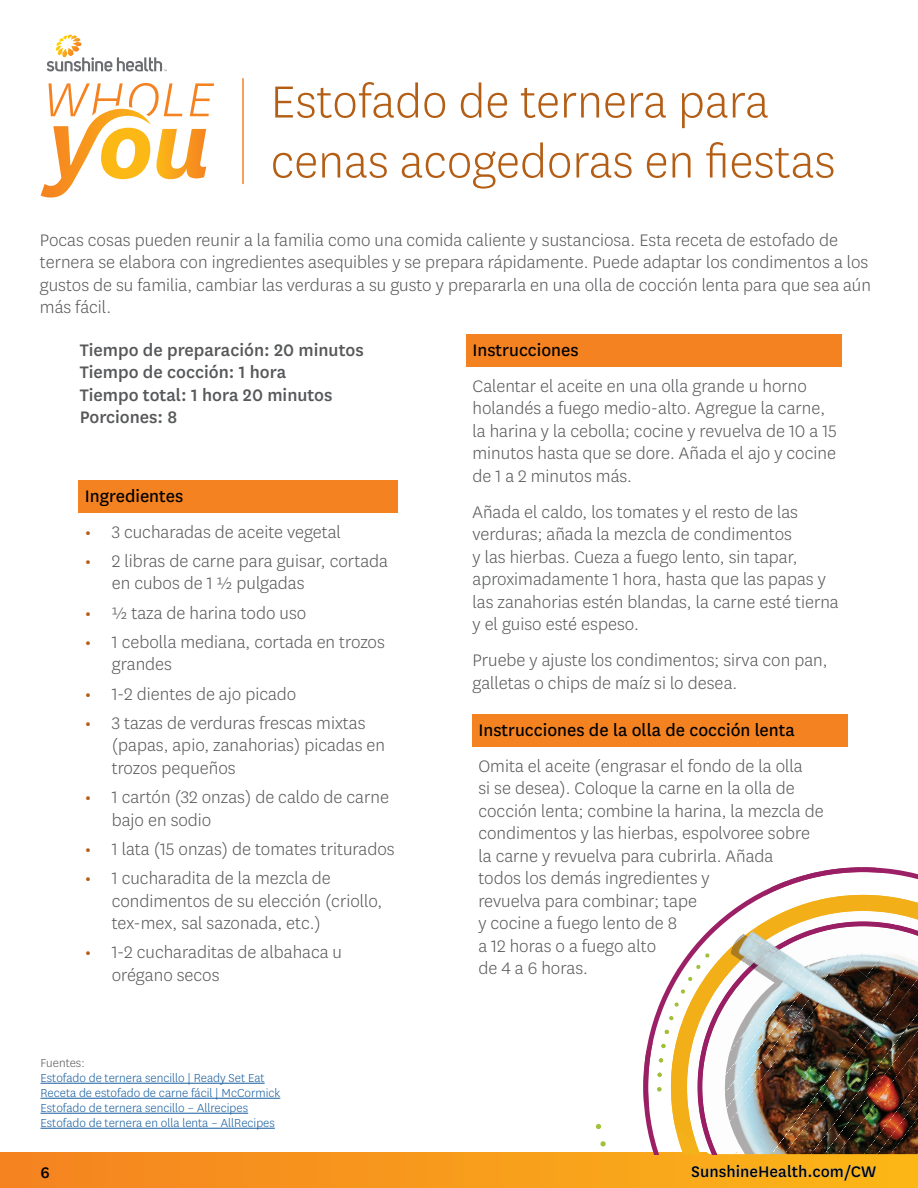
<style>
.page{position:relative;width:918px;height:1188px;background:#fff}
.page>*{position:absolute;margin:0;border:0;box-sizing:border-box;transform-origin:0 0}
.t1{font:300 52.5px/60px "Centene Sans";color:#b45e15}
.t2{font:300 19.5px/22.5px "Centene Sans";color:#57585a}
.t3{font:500 19.5px "Centene Sans";color:#57585a}
.t4{font:19.5px "Centene Sans";color:#000}
.t5{font:500 18px "Centene Sans";color:#000}
.t6{font:300 13.5px/15px "Centene Sans";color:#175d9e}
.t7{font:300 13.5px "Centene Sans";color:#57585a}
.s1{font-weight:500;color:#b45e15}
</style>
<div class="page">
<div style="left:0;top:1153px;width:918px;height:35px;background:linear-gradient(to right,#f48221,#fbb617)"></div>
<hr style="left:242px;top:78px;width:2px;height:106px;background:#f58220">
<svg style="left:600px;top:1141px;width:6px;height:6px"></svg>
<svg style="left:596px;top:1124px;width:5px;height:5px"></svg>
<svg style="left:41px;top:83px;width:173px;height:115px"></svg>
<svg style="left:46px;top:35px;width:121px;height:37px"></svg>
<div style="left:78px;top:480px;width:319px;height:33px;background:#f58220"></div>
<div style="left:466px;top:334px;width:376px;height:33px;background:#f58220"></div>
<hr style="left:40px;top:1083px;width:225px;height:1px;background:#175d9e">
<hr style="left:40px;top:1098px;width:240px;height:1px;background:#175d9e">
<hr style="left:40px;top:1113px;width:208px;height:1px;background:#175d9e">
<hr style="left:40px;top:1128px;width:235px;height:1px;background:#175d9e">
<div style="left:472px;top:715px;width:376px;height:32px;background:#f58220"></div>
<svg style="left:643px;top:867px;width:275px;height:287px"></svg>
<svg style="left:671px;top:895px;width:247px;height:259px"></svg>
<img style="left:643px;top:1091px;width:6px;height:17px">
<img style="left:643px;top:1078px;width:5px;height:17px">
<img style="left:644px;top:1053px;width:6px;height:28px">
<svg style="left:646px;top:1043px;width:7px;height:13px"></svg>
<img style="left:764px;top:880px;width:25px;height:16px">
<img style="left:783px;top:875px;width:22px;height:12px">
<img style="left:800px;top:871px;width:21px;height:10px">
<img style="left:816px;top:869px;width:19px;height:8px">
<img style="left:831px;top:868px;width:18px;height:6px">
<img style="left:845px;top:867px;width:17px;height:6px">
<img style="left:858px;top:867px;width:16px;height:5px">
<svg style="left:870px;top:868px;width:13px;height:5px"></svg>
<svg style="left:657px;top:1087px;width:4px;height:4px"></svg>
<svg style="left:657px;top:1073px;width:5px;height:4px"></svg>
<svg style="left:659px;top:1058px;width:4px;height:5px"></svg>
<svg style="left:661px;top:1044px;width:5px;height:4px"></svg>
<svg style="left:664px;top:1030px;width:5px;height:4px"></svg>
<svg style="left:669px;top:1016px;width:5px;height:4px"></svg>
<img style="left:691px;top:1125px;width:39px;height:29px">
<img style="left:689px;top:1095px;width:20px;height:16px">
<img style="left:704px;top:1101px;width:26px;height:32px">
<img style="left:689px;top:1077px;width:36px;height:18px">
<img style="left:709px;top:1092px;width:17px;height:23px">
<img style="left:689px;top:1057px;width:36px;height:20px">
<img style="left:715px;top:1084px;width:10px;height:16px">
<svg style="left:722px;top:1080px;width:3px;height:6px"></svg>
<img style="left:785px;top:945px;width:29px;height:12px">
<img style="left:814px;top:949px;width:16px;height:8px">
<img style="left:830px;top:928px;width:15px;height:29px">
<img style="left:845px;top:913px;width:13px;height:44px">
<img style="left:799px;top:923px;width:44px;height:26px">
<img style="left:858px;top:913px;width:45px;height:47px">
<img style="left:882px;top:919px;width:36px;height:41px">
<img style="left:903px;top:948px;width:15px;height:24px">
<img style="left:833px;top:915px;width:17px;height:8px">
<img style="left:705px;top:1136px;width:12px;height:18px">
<img style="left:701px;top:1119px;width:11px;height:22px">
<img style="left:698px;top:1104px;width:9px;height:20px">
<img style="left:698px;top:1090px;width:6px;height:18px">
<img style="left:698px;top:1081px;width:5px;height:13px">
<img style="left:698px;top:1065px;width:5px;height:16px">
<img style="left:699px;top:1052px;width:9px;height:16px">
<img style="left:785px;top:944px;width:9px;height:7px">
<img style="left:787px;top:933px;width:26px;height:12px">
<img style="left:807px;top:925px;width:22px;height:11px">
<img style="left:825px;top:923px;width:19px;height:8px">
<img style="left:840px;top:922px;width:18px;height:6px">
<img style="left:854px;top:921px;width:17px;height:6px">
<img style="left:868px;top:922px;width:27px;height:7px">
<img style="left:892px;top:925px;width:25px;height:10px">
<svg style="left:914px;top:931px;width:4px;height:5px"></svg>
<img style="left:673px;top:1113px;width:24px;height:32px">
<img style="left:671px;top:1099px;width:21px;height:29px">
<img style="left:671px;top:1049px;width:18px;height:63px">
<img style="left:671px;top:1072px;width:16px;height:26px">
<img style="left:674px;top:955px;width:51px;height:97px">
<img style="left:676px;top:1032px;width:18px;height:27px">
<img style="left:689px;top:1024px;width:14px;height:12px">
<img style="left:682px;top:929px;width:66px;height:95px">
<img style="left:748px;top:914px;width:40px;height:30px">
<img style="left:778px;top:901px;width:38px;height:32px">
<img style="left:799px;top:897px;width:34px;height:26px">
<img style="left:779px;top:906px;width:20px;height:15px">
<img style="left:817px;top:895px;width:31px;height:22px">
<img style="left:834px;top:895px;width:66px;height:18px">
<img style="left:849px;top:895px;width:26px;height:17px">
<img style="left:889px;top:898px;width:29px;height:20px">
<svg style="left:903px;top:911px;width:15px;height:11px"></svg>
<img style="left:730px;top:1122px;width:41px;height:32px">
<img style="left:726px;top:957px;width:123px;height:165px">
<img style="left:784px;top:985px;width:134px;height:169px">
<img style="left:725px;top:957px;width:116px;height:151px">
<img style="left:811px;top:1013px;width:107px;height:141px">
<img style="left:725px;top:960px;width:101px;height:133px">
<img style="left:824px;top:1031px;width:94px;height:123px">
<img style="left:726px;top:965px;width:58px;height:110px">
<img style="left:837px;top:1048px;width:81px;height:106px">
<img style="left:864px;top:1083px;width:54px;height:71px">
<img style="left:730px;top:961px;width:64px;height:90px">
<img style="left:877px;top:1100px;width:41px;height:54px">
<img style="left:890px;top:1118px;width:28px;height:36px">
<img style="left:784px;top:964px;width:108px;height:117px">
<img style="left:744px;top:944px;width:41px;height:36px">
<img style="left:733px;top:960px;width:17px;height:3px">
<img style="left:866px;top:960px;width:44px;height:36px">
<img style="left:849px;top:957px;width:30px;height:20px">
<svg style="left:913px;top:978px;width:5px;height:11px"></svg>
<img style="left:750px;top:951px;width:24px;height:18px">
<img style="left:731px;top:935px;width:29px;height:25px">
<h2 class="t1" style="left:271px;top:70px;width:566px">Estofado de ternera para cenas acogedoras en fiestas</h2>
<p class="t2" style="left:40px;top:228px;width:833px">Pocas cosas pueden reunir a la familia como una comida caliente y sustanciosa. Esta receta de estofado de ternera se elabora con ingredientes asequibles y se prepara rápidamente. Puede adaptar los condimentos a los gustos de su familia, cambiar las verduras a su gusto y prepararla en una olla de cocción lenta para que sea aún más fácil.</p>
<p class="t3" style="left:80px;top:336px;width:286px">Tiempo de preparación: 20 minutos</p>
<p class="t3" style="left:80px;top:359px;width:208px">Tiempo de cocción: 1 hora</p>
<p class="t3" style="left:80px;top:381px;width:254px">Tiempo total: 1 hora 20 minutos</p>
<p class="t3" style="left:80px;top:404px;width:99px">Porciones: 8</p>
<h3 class="t4" style="left:85px;top:483px;width:100px">Ingredientes</h3>
<p class="t2" style="left:85px;top:520px;width:258px"><span class="s1">•</span> 3 cucharadas de aceite vegetal</p>
<p class="t2" style="left:112px;top:549px;width:278px;text-indent:-27px"><span class="s1">•</span> 2 libras de carne para guisar, cortada en cubos de 1 ½ pulgadas</p>
<p class="t2" style="left:85px;top:601px;width:223px"><span class="s1">•</span> ½ taza de harina todo uso</p>
<p class="t2" style="left:112px;top:630px;width:275px;text-indent:-27px"><span class="s1">•</span> 1 cebolla mediana, cortada en trozos grandes</p>
<p class="t2" style="left:85px;top:682px;width:213px"><span class="s1">•</span> 1-2 dientes de ajo picado</p>
<p class="t2" style="left:112px;top:711px;width:275px;text-indent:-27px"><span class="s1">•</span> 3 tazas de verduras frescas mixtas (papas, apio, zanahorias) picadas en trozos pequeños</p>
<p class="t2" style="left:112px;top:785px;width:279px;text-indent:-27px"><span class="s1">•</span> 1 cartón (32 onzas) de caldo de carne bajo en sodio</p>
<p class="t2" style="left:85px;top:837px;width:311px"><span class="s1">•</span> 1 lata (15 onzas) de tomates triturados</p>
<p class="t2" style="left:112px;top:866px;width:272px;text-indent:-27px"><span class="s1">•</span> 1 cucharadita de la mezcla de condimentos de su elección (criollo, tex-mex, sal sazonada, etc.)</p>
<p class="t2" style="left:112px;top:941px;width:232px;text-indent:-27px"><span class="s1">•</span> 1-2 cucharaditas de albahaca u orégano secos</p>
<p class="t7" style="left:40px;top:1054px;width:46px">Fuentes:</p>
<p class="t6" style="left:40px;top:1070px;width:241px">Estofado de ternera sencillo | Ready Set Eat Receta de estofado de carne fácil | McCormick Estofado de ternera sencillo – Allrecipes Estofado de ternera en olla lenta – AllRecipes</p>
<p class="t5" style="left:40px;top:1160px;width:11px">6</p>
<h3 class="t4" style="left:472px;top:337px;width:108px">Instrucciones</h3>
<p class="t2" style="left:472px;top:374px;width:366px">Calentar el aceite en una olla grande u horno holandés a fuego medio-alto. Agregue la carne, la harina y la cebolla; cocine y revuelva de 10 a 15 minutos hasta que se dore. Añada el ajo y cocine de 1 a 2 minutos más.</p>
<p class="t2" style="left:472px;top:500px;width:368px">Añada el caldo, los tomates y el resto de las verduras; añada la mezcla de condimentos<br>y las hierbas. Cueza a fuego lento, sin tapar, aproximadamente 1 hora, hasta que las papas y las zanahorias estén blandas, la carne esté tierna y el guiso esté espeso.</p>
<p class="t2" style="left:472px;top:648px;width:357px">Pruebe y ajuste los condimentos; sirva con pan, galletas o chips de maíz si lo desea.</p>
<h3 class="t4" style="left:478px;top:717px;width:318px">Instrucciones de la olla de cocción lenta</h3>
<p class="t2" style="left:478px;top:754px;width:347px">Omita el aceite (engrasar el fondo de la olla<br>si se desea). Coloque la carne en la olla de cocción lenta; combine la harina, la mezcla de condimentos y las hierbas, espolvoree sobre la carne y revuelva para cubrirla. Añada<br>todos los demás ingredientes y<br>revuelva para combinar; tape<br>y cocine a fuego lento de 8<br>a 12 horas o a fuego alto<br>de 4 a 6 horas.</p>
<p class="t5" style="left:691px;top:1159px;width:187px">SunshineHealth.com/CW</p>
</div>
